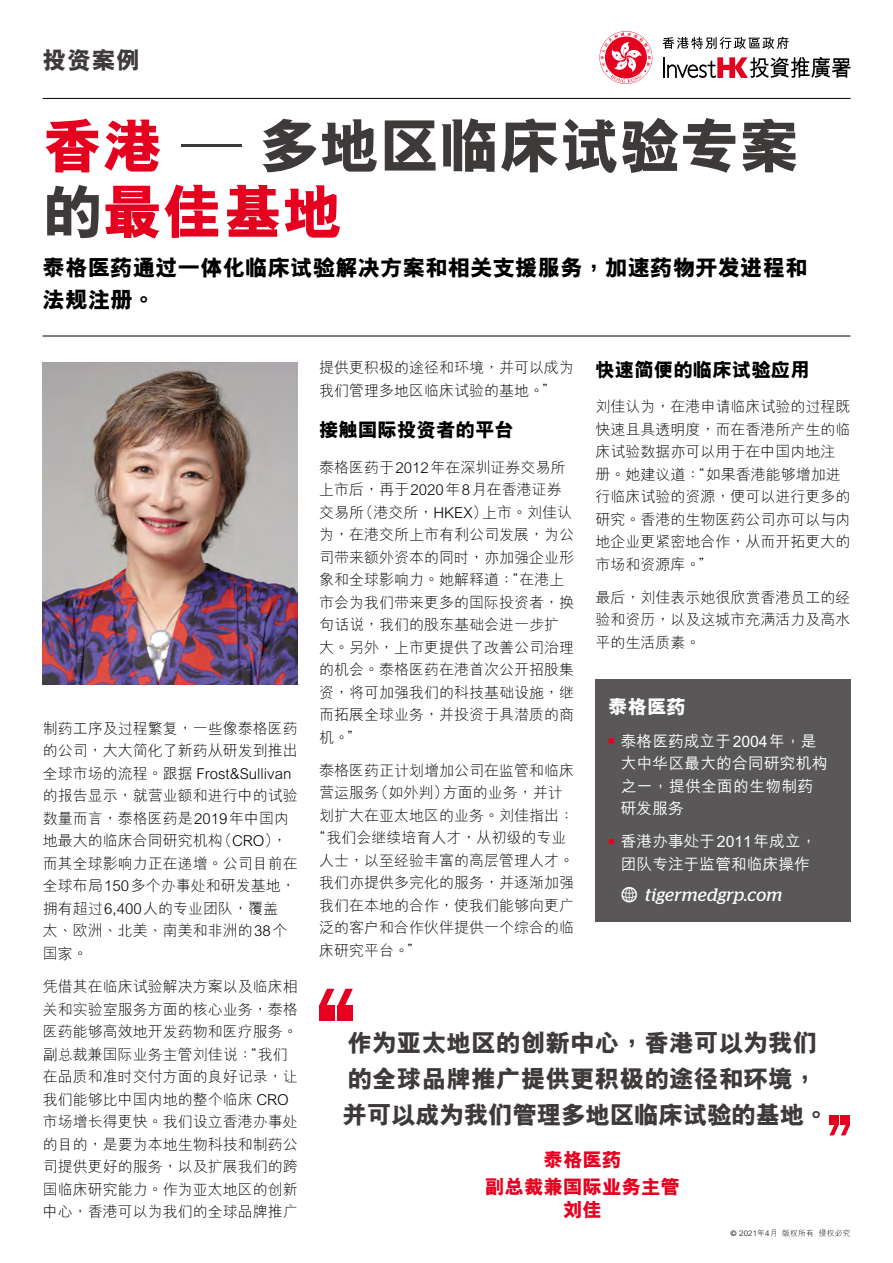
<style>
.page{position:relative;width:893px;height:1263px;background:#fff}
.page>*{position:absolute;margin:0;border:0;box-sizing:border-box;transform-origin:0 0}
.t1{font:800 60px/66px "M Hei HKS";color:#3e3a39}
.t2{font:800 24.75px/36px "M Hei HKS";color:#3e3a39}
.t3{font:800 24px "M Hei HKS";color:#3e3a39}
.t4{font:800 22.5px/31.5px "M Hei HKS";color:#000}
.t5{font:800 19.5px "M Hei HKS";color:#000}
.t6{font:800 19.5px/26.7px "M Hei HKS";color:#e60020;text-align:center}
.t7{font:800 19.5px "M Hei HKS";color:#fff}
.t8{font:italic 18px "Stag";letter-spacing:.025em;color:#fff}
.t9{font:500 15.75px/22.5px "M Hei HKS";color:#fff}
.t10{font:300 15px/22.5px "M Hei HKS";color:#000}
.t11{font:300 7.8px "M Hei HKS";letter-spacing:.02em;color:#000}
.s1{color:#e60020}
.s2{font-family:"Modern Pictograms";font-style:normal;font-size:24px}
.s3{font-family:"Frutiger"}
</style>
<div class="page">
<svg style="left:662px;top:37px;width:127px;height:12px"></svg>
<svg style="left:600px;top:32px;width:51px;height:51px"></svg>
<hr style="left:663px;top:57px;width:2px;height:21px;background:#000">
<svg style="left:667px;top:57px;width:183px;height:21px"></svg>
<hr style="left:43px;top:98px;width:808px;height:1px;background:#000">
<hr style="left:43px;top:336px;width:807px;height:1px;background:#000">
<div style="left:595px;top:679px;width:255px;height:243px;background:#595757"></div>
<div style="left:841px;top:1115px;width:9px;height:10px;background:#e60020"></div>
<div style="left:829px;top:1115px;width:10px;height:10px;background:#e60020"></div>
<svg style="left:829px;top:1125px;width:21px;height:10px"></svg>
<div style="left:319px;top:1006px;width:16px;height:15px;background:#e60020"></div>
<div style="left:338px;top:1006px;width:15px;height:15px;background:#e60020"></div>
<svg style="left:319px;top:989px;width:34px;height:17px"></svg>
<img style="left:43px;top:362px;width:255px;height:322px">
<h3 class="t3" style="left:43px;top:44px;width:99px">投資案例</h3>
<h1 class="t1" style="left:43px;top:114px;width:758px"><span class="s1">香港</span> — 多地區臨床試驗專案的<span class="s1">最佳基地</span></h1>
<h3 class="t4" style="left:43px;top:252px;width:766px">泰格醫藥通過一體化臨床試驗解決方案和相關支援服務，加速藥物開發進程和法規註冊。</h3>
<p class="t10" style="left:43px;top:716px;width:256px">製藥工序及過程繁複，一些像泰格醫藥的公司，大大簡化了新藥從研發到推出全球市場的流程。跟據 Frost&amp;Sullivan的報告顯示，就營業額和進行中的試驗數量而言，泰格醫藥是2019年中國內地最大的臨床合同研究機構（CRO），而其全球影響力正在遞增。公司目前在全球佈局150多個辦事處和研發基地，擁有超過6,400人的專業團隊，覆蓋亚太、歐洲、北美、南美和非洲的38個國家。</p>
<p class="t10" style="left:43px;top:975px;width:256px">憑借其在臨床試驗解決方案以及臨床相關和實驗室服務方面的核心業務，泰格醫藥能夠高效地開發藥物和醫療服務。副總裁兼國際業務主管劉佳說：“我們在品質和準時交付方面的良好記錄，讓我們能夠比中國內地的整個臨床 CRO市場增長得更快。我們設立香港辦事處的目的，是要為本地生物科技和製藥公司提供更好的服務，以及擴展我們的跨國臨床研究能力。作為亞太地區的創新中心，香港可以為我們的全球品牌推廣</p>
<p class="t10" style="left:319px;top:356px;width:256px">提供更積極的途徑和環境，並可以成為我們管理多地區臨床試驗的基地。”</p>
<h3 class="t5" style="left:319px;top:417px;width:196px">接觸國際投資者的平台</h3>
<p class="t10" style="left:319px;top:455px;width:256px">泰格醫藥於2012年在深圳證券交易所上市後，再於2020年8月在香港證券交易所（港交所，HKEX）上市。劉佳認為，在港交所上市有利公司發展，為公司帶來額外資本的同時，亦加強企業形象和全球影響力。她解釋道：“在港上市會為我們帶來更多的國際投資者，換句話說，我們的股東基礎會進一步擴大。另外，上市更提供了改善公司治理的機會。泰格醫藥在港首次公開招股集資，將可加強我們的科技基礎設施，繼而拓展全球業務，並投資於具潛質的商機。”</p>
<p class="t10" style="left:319px;top:758px;width:256px">泰格醫藥正計劃增加公司在監管和臨床</p>
<p class="t10" style="left:319px;top:781px;width:245px">營運服務（如外判）方面的業務，並計</p>
<p class="t10" style="left:319px;top:803px;width:256px">劃擴大在亞太地區的業務。劉佳指出：</p>
<p class="t10" style="left:312px;top:826px;width:256px">“我們會繼續培育人才，從初級的專業</p>
<p class="t10" style="left:319px;top:848px;width:256px">人士，以至經驗豐富的高層管理人才。</p>
<p class="t10" style="left:319px;top:871px;width:256px">我們亦提供多完化的服務，並逐漸加強</p>
<p class="t10" style="left:319px;top:893px;width:256px">我們在本地的合作，使我們能夠向更廣</p>
<p class="t10" style="left:319px;top:916px;width:256px">泛的客戶和合作伙伴提供一個綜合的臨</p>
<p class="t10" style="left:319px;top:938px;width:103px">床研究平台。”</p>
<h3 class="t5" style="left:595px;top:356px;width:216px">快速簡便的臨床試驗應用</h3>
<p class="t10" style="left:595px;top:395px;width:256px">劉佳認為，在港申請臨床試驗的過程既快速且具透明度，而在香港所產生的臨床試驗數據亦可以用於在中國內地註冊。她建議道：“如果香港能夠增加進行臨床試驗的資源，便可以進行更多的研究。香港的生物醫藥公司亦可以與內地企業更緊密地合作，從而開拓更大的市場和資源庫。”</p>
<p class="t10" style="left:595px;top:585px;width:256px;text-align:justify">最後，劉佳表示她很欣賞香港員工的經驗和資歷，以及這城市充滿活力及高水平的生活質素。</p>
<h3 class="t7" style="left:608px;top:694px;width:79px">泰格醫藥</h3>
<p class="t9" style="left:621px;top:728px;width:208px;text-indent:-13px"><sup>■</sup> 泰格醫藥成立於2004年，是大中華區最大的合同研究機構之一，提供全面的生物製藥研發服務</p>
<p class="t9" style="left:608px;top:829px;width:210px;text-align:center"><sup>■</sup> 香港辦事處於2011年成立，團隊專注於監管和臨床操作</p>
<p class="t8" style="left:620px;top:884px;width:164px"><span class="s2">w</span> tigermedgrp.com</p>
<h2 class="t2" style="left:342px;top:1025px;width:488px">作為亞太地區的創新中心，香港可以為我們的全球品牌推廣提供更積極的途徑和環境，並可以成為我們管理多地區臨床試驗的基地。</h2>
<h3 class="t6" style="left:485px;top:1147px;width:196px">泰格醫藥<br>副總裁兼國際業務主管</h3>
<h3 class="t6" style="left:563px;top:1196px;width:40px">劉佳</h3>
<p class="t11" style="left:731px;top:1227px;width:121px"><span class="s3">©</span> 2021年4月 版權所有 侵權必究</p>
</div>
